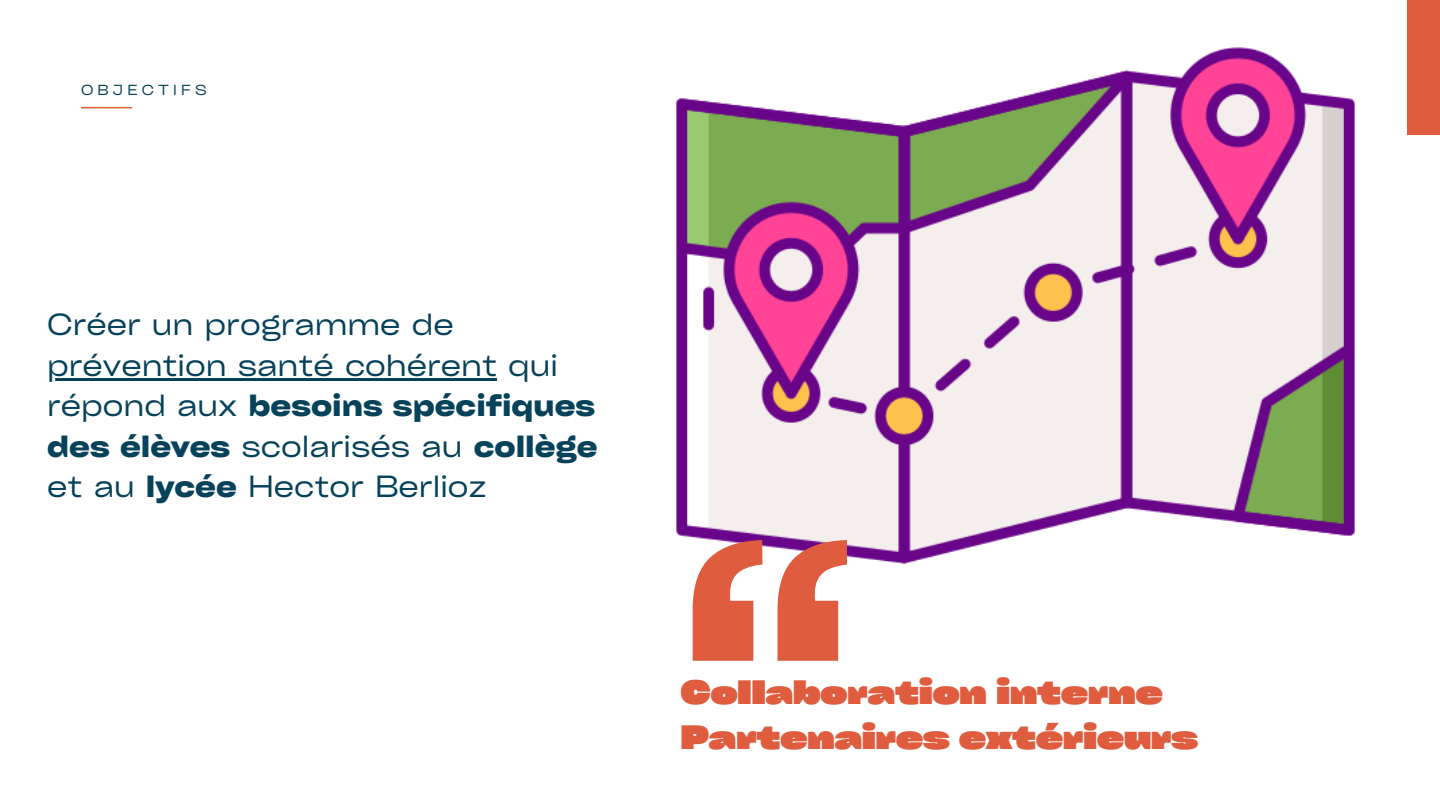
<style>
.page{position:relative;width:1440px;height:810px;background:#fff}
.page>*{position:absolute;margin:0;border:0;box-sizing:border-box;transform-origin:0 0}
.t1{font:900 expanded 32.4px/45px "Cy Grotesk";color:#df5c3e}
.t2{font:expanded 29.3px/40.5px "Cy Grotesk";color:#064259}
.t3{font:expanded 14px "Cy Grotesk";letter-spacing:.3em;color:#064259}
.s1{font-weight:700}
</style>
<div class="page">
<img style="left:676px;top:47px;width:679px;height:517px">
<svg style="left:693px;top:540px;width:154px;height:121px"></svg>
<hr style="left:81px;top:107px;width:51px;height:1px;background:#df5c3e">
<div style="left:1407px;top:0;width:33px;height:135px;background:#df5c3e"></div>
<hr style="left:47px;top:378px;width:450px;height:2px;background:#064259">
<p class="t3" style="left:81px;top:81px;width:127px">OBJECTIFS</p>
<p class="t2" style="left:47px;top:303px;width:408px">Créer un programme de</p>
<h2 class="t2" style="left:47px;top:344px;width:552px">prévention santé cohérent qui répond aux <span class="s1">besoins spécifiques des élèves</span> scolarisés au <span class="s1">collège </span>et au <span class="s1">lycée</span> Hector Berlioz</h2>
<h1 class="t1" style="left:681px;top:669px;width:519px">Collaboration interne<br>Partenaires extérieurs</h1>
</div>
